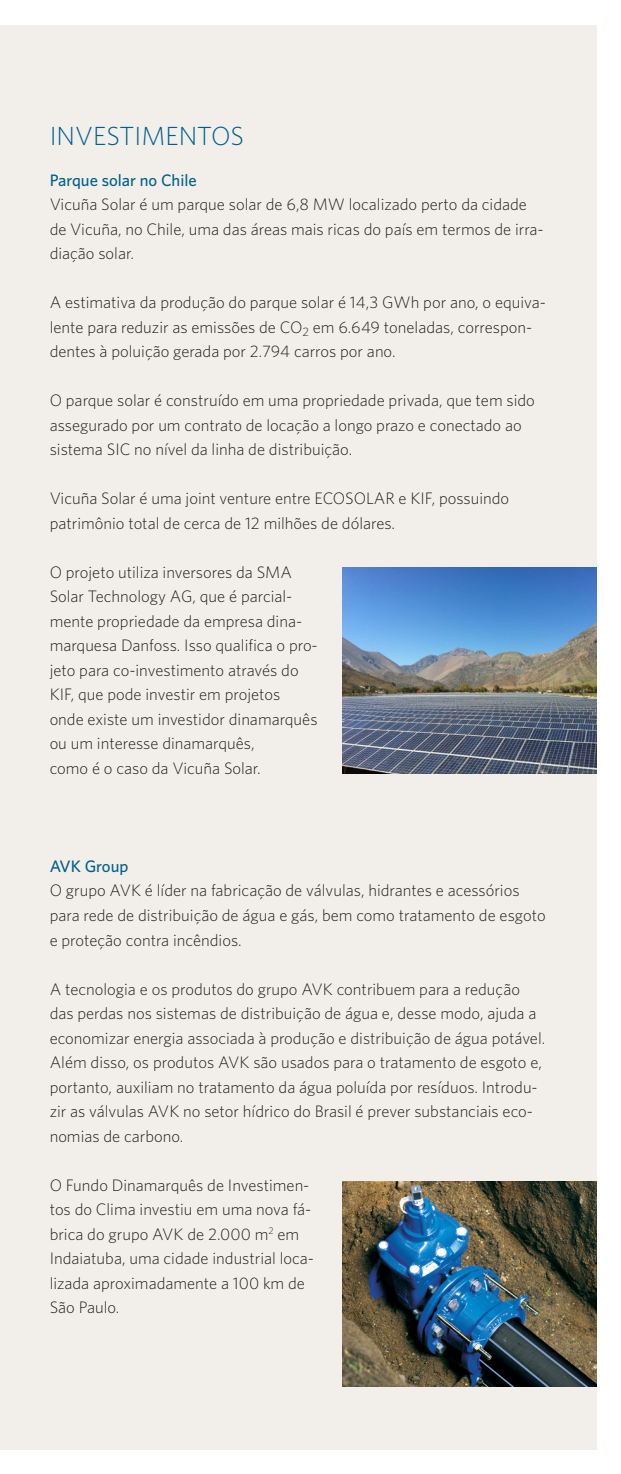
<style>
.page{position:relative;width:621px;height:1474px;background:#fff}
.page>*{position:absolute;margin:0;border:0;box-sizing:border-box;transform-origin:0 0}
.t1{font:300 26.25px "Whitney";color:#006089}
.t2{font:300 16.62px/24.5px "Whitney";color:#231f20}
.t3{font:500 16.62px "Whitney";color:#006089}
</style>
<div class="page">
<div style="left:0;top:25px;width:595px;height:1424px;background:#f2efeb"></div>
<img style="left:342px;top:567px;width:253px;height:207px">
<img style="left:342px;top:1181px;width:253px;height:205px">
<h1 class="t1" style="left:50px;top:118px;width:196px">INVESTIMENTOS</h1>
<p class="t3" style="left:50px;top:169px;width:148px">Parque solar no Chile</p>
<p class="t2" style="left:50px;top:191px;width:495px">Vicuña Solar é um parque solar de 6,8 MW localizado perto da cidade de Vicuña, no Chile, uma das áreas mais ricas do país em termos de irra&shy;diação solar.</p>
<p class="t2" style="left:50px;top:289px;width:497px">A estimativa da produção do parque solar é 14,3 GWh por ano, o equiva&shy;lente para reduzir as emissões de CO<sub>2</sub> em 6.649 toneladas, correspon&shy;dentes à poluição gerada por 2.794 carros por ano.</p>
<p class="t2" style="left:50px;top:387px;width:486px">O parque solar é construído em uma propriedade privada, que tem sido assegurado por um contrato de locação a longo prazo e conectado ao sistema SIC no nível da linha de distribuição.</p>
<p class="t2" style="left:50px;top:485px;width:460px">Vicuña Solar é uma joint venture entre ECOSOLAR e KIF, possuindo patrimônio total de cerca de 12 milhões de dólares.</p>
<p class="t2" style="left:50px;top:559px;width:269px">O projeto utiliza inversores da SMA Solar Technology AG, que é parcial&shy;mente propriedade da empresa dina&shy;marquesa Danfoss. Isso qualifica o pro&shy;jeto para co-investimento através do KIF, que pode investir em projetos onde existe um investidor dinamarquês ou um interesse dinamarquês,<br>como é o caso da Vicuña Solar.</p>
<p class="t3" style="left:50px;top:855px;width:80px">AVK Group</p>
<p class="t2" style="left:50px;top:878px;width:497px">O grupo AVK é líder na fabricação de válvulas, hidrantes e acessórios para rede de distribuição de água e gás, bem como tratamento de esgoto e proteção contra incêndios.</p>
<p class="t2" style="left:50px;top:976px;width:496px">A tecnologia e os produtos do grupo AVK contribuem para a redução das perdas nos sistemas de distribuição de água e, desse modo, ajuda a economizar energia associada à produção e distribuição de água potável.<br>Além disso, os produtos AVK são usados para o tratamento de esgoto e, portanto, auxiliam no tratamento da água poluída por resíduos. Introdu&shy;zir as válvulas AVK no setor hídrico do Brasil é prever substanciais eco&shy;nomias de carbono.</p>
<p class="t2" style="left:50px;top:1172px;width:266px">O Fundo Dinamarquês de Investimen&shy;tos do Clima investiu em uma nova fá&shy;brica do grupo AVK de 2.000 m<sup>2</sup> em<br>Indaiatuba, uma cidade industrial loca&shy;lizada aproximadamente a 100 km de<br>São Paulo.</p>
</div>
